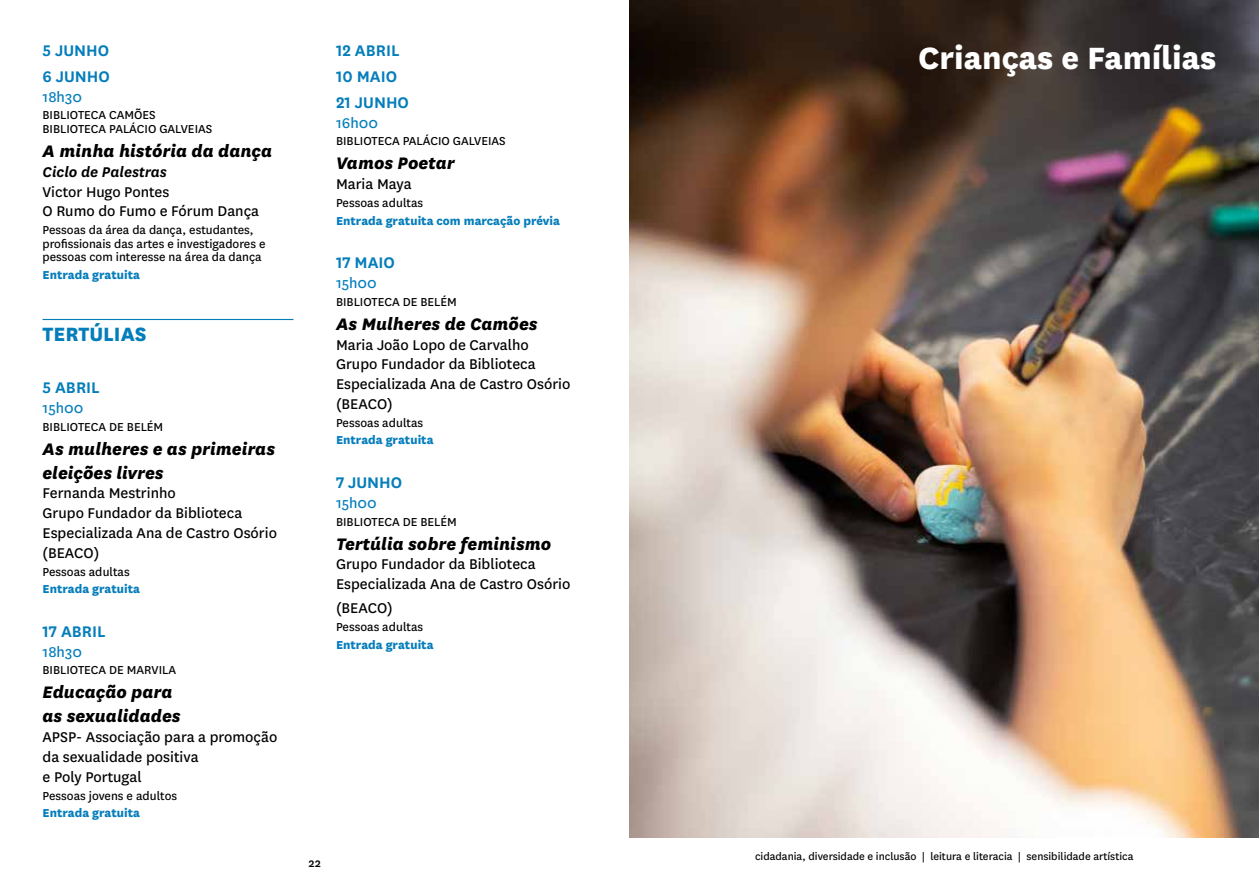
<style>
.page{position:relative;width:1259px;height:893px;background:#fff}
.page>*{position:absolute;margin:0;border:0;box-sizing:border-box;transform-origin:0 0}
.t1{font:800 36px "National";color:#fff}
.t2{font:800 22.5px "National";color:#047dbb}
.t3{font:italic 800 19.5px/24px "National";color:#000}
.t4{font:600 18px/25.8px "National";color:#047dbb}
.t5{font:16.5px/19.8px "National";color:#000}
.t6{font:16.5px "National";color:#047dbb}
.t7{font:italic 600 16.5px "National";color:#000}
.t8{font:13.5px/13.5px "National";color:#000}
.t9{font:800 13.5px "National";color:#047dbb}
.t10{font:500 13.5px "National";color:#000}
.t11{font:12px "National";color:#000}
</style>
<div class="page">
<hr style="left:43px;top:319px;width:250px;height:1px;background:#047dbb">
<img style="left:629px;top:0;width:630px;height:838px">
<p class="t4" style="left:43px;top:36px;width:69px">5 JUNHO<br>6 JUNHO</p>
<p class="t6" style="left:43px;top:86px;width:41px">18h30</p>
<p class="t8" style="left:43px;top:108px;width:171px">BIBLIOTECA CAMÕES<br>BIBLIOTECA PALÁCIO GALVEIAS</p>
<p class="t3" style="left:43px;top:138px;width:231px">A minha história da dança</p>
<p class="t7" style="left:43px;top:161px;width:126px">Ciclo de Palestras</p>
<p class="t5" style="left:43px;top:181px;width:218px">Victor Hugo Pontes<br>O Rumo do Fumo e Fórum Dança</p>
<p class="t8" style="left:43px;top:222px;width:224px">Pessoas da área da dança, estudantes, profissionais das artes e investigadores e pessoas com interesse na área da dança</p>
<p class="t9" style="left:43px;top:265px;width:99px">Entrada gratuita</p>
<h2 class="t2" style="left:43px;top:318px;width:106px">TERTÚLIAS</h2>
<p class="t4" style="left:43px;top:373px;width:59px">5 ABRIL</p>
<p class="t6" style="left:43px;top:397px;width:42px">15h00</p>
<p class="t8" style="left:43px;top:419px;width:122px">BIBLIOTECA DE BELÉM</p>
<p class="t3" style="left:43px;top:435px;width:234px">As mulheres e as primeiras eleições livres</p>
<p class="t5" style="left:43px;top:483px;width:236px">Fernanda Mestrinho<br>Grupo Fundador da Biblioteca<br>Especializada Ana de Castro Osório (BEACO)</p>
<p class="t8" style="left:43px;top:564px;width:89px">Pessoas adultas</p>
<p class="t9" style="left:43px;top:579px;width:99px">Entrada gratuita</p>
<p class="t4" style="left:43px;top:617px;width:65px">17 ABRIL</p>
<p class="t6" style="left:43px;top:641px;width:41px">18h30</p>
<p class="t8" style="left:43px;top:663px;width:135px">BIBLIOTECA DE MARVILA</p>
<p class="t3" style="left:43px;top:679px;width:140px">Educação para as sexualidades</p>
<p class="t5" style="left:43px;top:726px;width:236px">APSP- Associação para a promoção da sexualidade positiva<br>e Poly Portugal</p>
<p class="t8" style="left:43px;top:788px;width:136px">Pessoas jovens e adultos</p>
<p class="t9" style="left:43px;top:803px;width:99px">Entrada gratuita</p>
<p class="t4" style="left:336px;top:36px;width:75px">12 ABRIL<br>10 MAIO<br>21 JUNHO</p>
<p class="t6" style="left:336px;top:111px;width:44px">16h00</p>
<p class="t8" style="left:336px;top:134px;width:171px">BIBLIOTECA PALÁCIO GALVEIAS</p>
<p class="t3" style="left:336px;top:150px;width:120px">Vamos Poetar</p>
<p class="t5" style="left:336px;top:173px;width:77px">Maria Maya</p>
<p class="t8" style="left:336px;top:195px;width:89px">Pessoas adultas</p>
<p class="t9" style="left:336px;top:211px;width:226px">Entrada gratuita com marcação prévia</p>
<p class="t4" style="left:336px;top:249px;width:60px">17 MAIO</p>
<p class="t6" style="left:336px;top:272px;width:42px">15h00</p>
<p class="t8" style="left:336px;top:294px;width:122px">BIBLIOTECA DE BELÉM</p>
<p class="t3" style="left:336px;top:310px;width:203px">As Mulheres de Camões</p>
<p class="t5" style="left:336px;top:334px;width:236px">Maria João Lopo de Carvalho<br>Grupo Fundador da Biblioteca<br>Especializada Ana de Castro Osório (BEACO)</p>
<p class="t8" style="left:336px;top:415px;width:89px">Pessoas adultas</p>
<p class="t9" style="left:336px;top:431px;width:99px">Entrada gratuita</p>
<p class="t4" style="left:336px;top:468px;width:68px">7 JUNHO</p>
<p class="t6" style="left:336px;top:492px;width:42px">15h00</p>
<p class="t8" style="left:336px;top:514px;width:122px">BIBLIOTECA DE BELÉM</p>
<p class="t3" style="left:336px;top:530px;width:217px">Tertúlia sobre feminismo</p>
<p class="t5" style="left:336px;top:554px;width:236px">Grupo Fundador da Biblioteca<br>Especializada Ana de Castro Osório</p>
<p class="t5" style="left:336px;top:597px;width:58px">(BEACO)</p>
<p class="t8" style="left:336px;top:619px;width:89px">Pessoas adultas</p>
<p class="t9" style="left:336px;top:635px;width:99px">Entrada gratuita</p>
<p class="t10" style="left:308px;top:853px;width:14px">22</p>
<h1 class="t1" style="left:918px;top:32px;width:300px">Crianças e Famílias</h1>
<p class="t11" style="left:755px;top:848px;width:380px">cidadania, diversidade e inclusão | leitura e literacia | sensibilidade artística</p>
</div>
